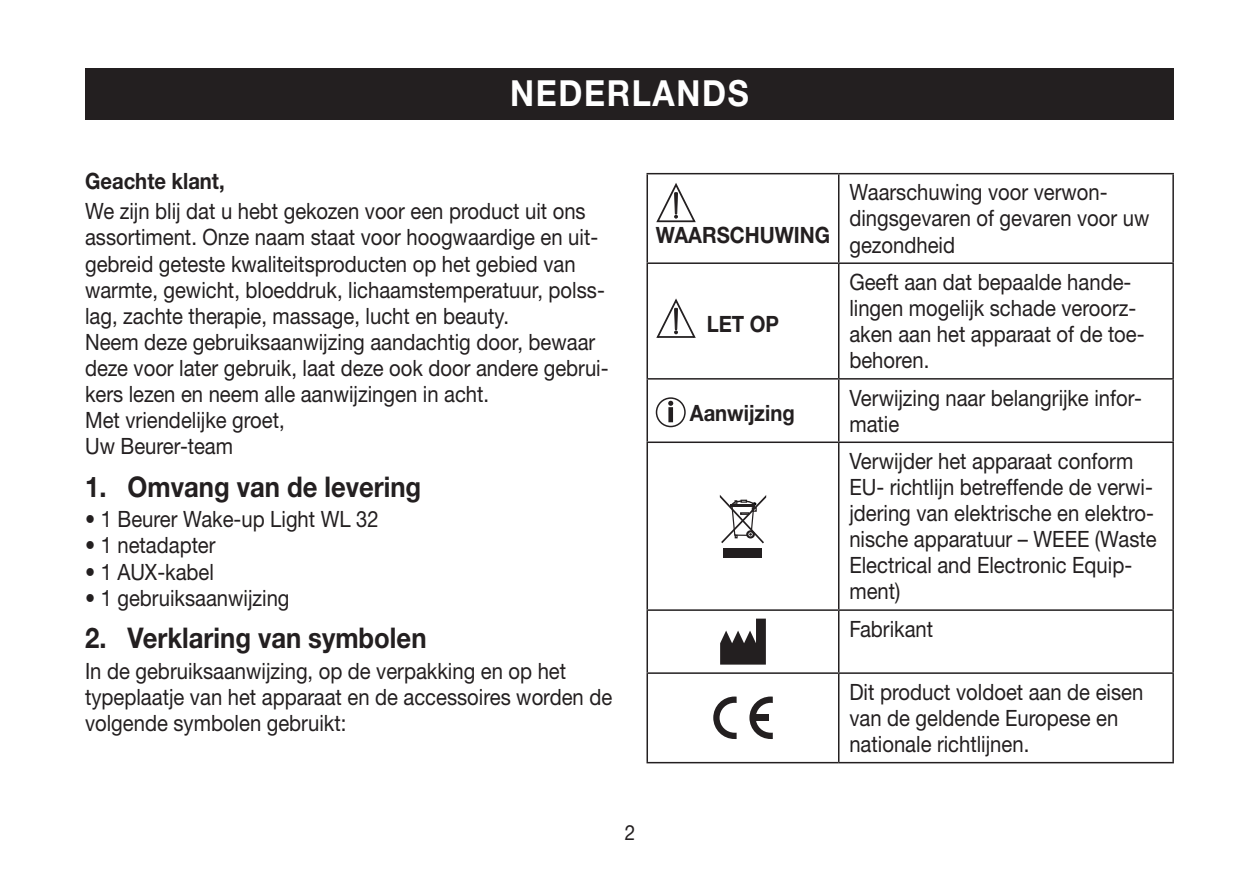
<style>
.page{position:relative;width:1259px;height:893px;background:#fff}
.page>*{position:absolute;margin:0;border:0;box-sizing:border-box;transform-origin:0 0}
.t1{font:700 36px "Helvetica Neue LTW1 G";color:#fff;scale:.9 1}
.t2{font:700 28.5px "Helvetica Neue LTW1 G";color:#231f20;scale:.9 1}
.t3{font:22.5px/26.1px "Helvetica Neue LTW1 G";color:#231f20;scale:.9 1}
.t4{font:700 22.5px "Helvetica Neue LTW1 G";color:#231f20;scale:.9 1}
.t5{font:21px "Helvetica Neue LT Pro";color:#231f20;scale:.9 1}
</style>
<div class="page">
<hr style="left:646px;top:173px;width:192px;height:1px;background:#231f20">
<hr style="left:646px;top:174px;width:2px;height:88px;background:#231f20">
<hr style="left:838px;top:173px;width:336px;height:1px;background:#231f20">
<hr style="left:838px;top:174px;width:1px;height:88px;background:#231f20">
<hr style="left:1172px;top:174px;width:2px;height:88px;background:#231f20">
<hr style="left:646px;top:262px;width:192px;height:2px;background:#231f20">
<hr style="left:646px;top:264px;width:2px;height:114px;background:#231f20">
<hr style="left:838px;top:262px;width:336px;height:2px;background:#231f20">
<hr style="left:838px;top:264px;width:1px;height:114px;background:#231f20">
<hr style="left:1172px;top:264px;width:2px;height:114px;background:#231f20">
<hr style="left:646px;top:378px;width:192px;height:2px;background:#231f20">
<hr style="left:646px;top:380px;width:2px;height:61px;background:#231f20">
<hr style="left:838px;top:378px;width:336px;height:2px;background:#231f20">
<hr style="left:838px;top:380px;width:1px;height:61px;background:#231f20">
<hr style="left:1172px;top:380px;width:2px;height:61px;background:#231f20">
<hr style="left:646px;top:441px;width:192px;height:2px;background:#231f20">
<hr style="left:646px;top:443px;width:2px;height:166px;background:#231f20">
<hr style="left:838px;top:441px;width:336px;height:2px;background:#231f20">
<hr style="left:838px;top:443px;width:1px;height:166px;background:#231f20">
<hr style="left:1172px;top:443px;width:2px;height:166px;background:#231f20">
<hr style="left:646px;top:609px;width:192px;height:2px;background:#231f20">
<hr style="left:646px;top:611px;width:2px;height:61px;background:#231f20">
<hr style="left:838px;top:609px;width:336px;height:2px;background:#231f20">
<hr style="left:838px;top:611px;width:1px;height:61px;background:#231f20">
<hr style="left:1172px;top:611px;width:2px;height:61px;background:#231f20">
<hr style="left:646px;top:672px;width:192px;height:2px;background:#231f20">
<hr style="left:646px;top:674px;width:2px;height:88px;background:#231f20">
<hr style="left:838px;top:672px;width:336px;height:2px;background:#231f20">
<hr style="left:838px;top:674px;width:1px;height:88px;background:#231f20">
<hr style="left:1172px;top:674px;width:2px;height:88px;background:#231f20">
<hr style="left:646px;top:762px;width:192px;height:1px;background:#231f20">
<hr style="left:838px;top:762px;width:336px;height:1px;background:#231f20">
<svg style="left:656px;top:183px;width:40px;height:40px"></svg>
<div style="left:674px;top:193px;width:3px;height:21px;border:1px solid #231f20"></div>
<svg style="left:656px;top:298px;width:40px;height:40px"></svg>
<div style="left:674px;top:308px;width:3px;height:22px;border:1px solid #231f20"></div>
<div style="left:656px;top:397px;width:29px;height:30px;border:2px solid #231f20;border-radius:50%"></div>
<div style="left:668px;top:407px;width:5px;height:15px;border:3px solid #231f20"></div>
<svg style="left:668px;top:401px;width:5px;height:5px"></svg>
<div style="left:723px;top:548px;width:38px;height:10px;background:#231f20"></div>
<svg style="left:720px;top:495px;width:46px;height:48px"></svg>
<svg style="left:720px;top:619px;width:46px;height:46px"></svg>
<svg style="left:749px;top:696px;width:24px;height:43px"></svg>
<div style="left:754px;top:714px;width:14px;height:7px;background:#231f20"></div>
<svg style="left:713px;top:696px;width:23px;height:43px"></svg>
<div style="left:85px;top:68px;width:1089px;height:51px;background:#231f20"></div>
<h1 class="t1" style="left:510px;top:71px;width:108px">Nederlan</h1>
<h1 class="t1" style="left:702px;top:71px;width:49px">ds</h1>
<p class="t4" style="left:85px;top:167px;width:157px">Geachte klant,</p>
<p class="t3" style="left:85px;top:198px;width:583px">We zijn blij dat u hebt gekozen voor een product uit ons assortiment. Onze naam staat voor hoogwaardige en uit&shy;gebreid geteste kwaliteitsproducten op het gebied van warmte, gewicht, bloeddruk, lichaamstemperatuur, polss&shy;lag, zachte therapie, massage, lucht en beauty.<br>Neem deze gebruiksaanwijzing aandachtig door, bewaar deze voor later gebruik, laat deze ook door andere gebrui&shy;kers lezen en neem alle aanwijzingen in acht.<br>Met vriendelijke groet,<br>Uw Beurer-team</p>
<p class="t2" style="left:85px;top:469px;width:375px">1. Omvang van de levering</p>
<p class="t3" style="left:85px;top:506px;width:328px">• 1 Beurer Wake-up Light WL 32</p>
<p class="t3" style="left:85px;top:532px;width:146px">• 1 netadapter</p>
<p class="t3" style="left:85px;top:558px;width:145px">• 1 AUX-kabel</p>
<p class="t3" style="left:85px;top:584px;width:229px">• 1 gebruiksaanwijzing</p>
<p class="t2" style="left:85px;top:621px;width:381px">2. Verklaring van symbolen</p>
<p class="t3" style="left:85px;top:658px;width:587px">In de gebruiksaanwijzing, op de verpakking en op het typeplaatje van het apparaat en de accessoires worden de volgende symbolen gebruikt:</p>
<p class="t4" style="left:656px;top:221px;width:195px">WAARSCHUWING</p>
<p class="t4" style="left:707px;top:310px;width:82px">LET OP</p>
<p class="t4" style="left:690px;top:399px;width:118px">Aanwijzing</p>
<p class="t3" style="left:849px;top:179px;width:335px">Waarschuwing voor verwon&shy;dingsgevaren of gevaren voor uw gezondheid</p>
<p class="t3" style="left:849px;top:269px;width:329px">Geeft aan dat bepaalde hande&shy;lingen mogelijk schade veroorz&shy;aken aan het apparaat of de toe&shy;behoren.</p>
<p class="t3" style="left:849px;top:384px;width:326px">Verwĳzing naar belangrĳke infor&shy;matie</p>
<p class="t3" style="left:849px;top:448px;width:343px">Verwijder het apparaat conform<br>EU- richtlijn betreffende de verwi&shy;jdering van elektrische en elektro&shy;nische apparatuur – WEEE (Waste<br>Electrical and Electronic Equip&shy;ment)</p>
<p class="t3" style="left:849px;top:616px;width:95px">Fabrikant</p>
<p class="t3" style="left:849px;top:679px;width:328px">Dit product voldoet aan de eisen van de geldende Europese en nationale richtlijnen.</p>
<p class="t5" style="left:625px;top:820px;width:13px">2</p>
</div>
